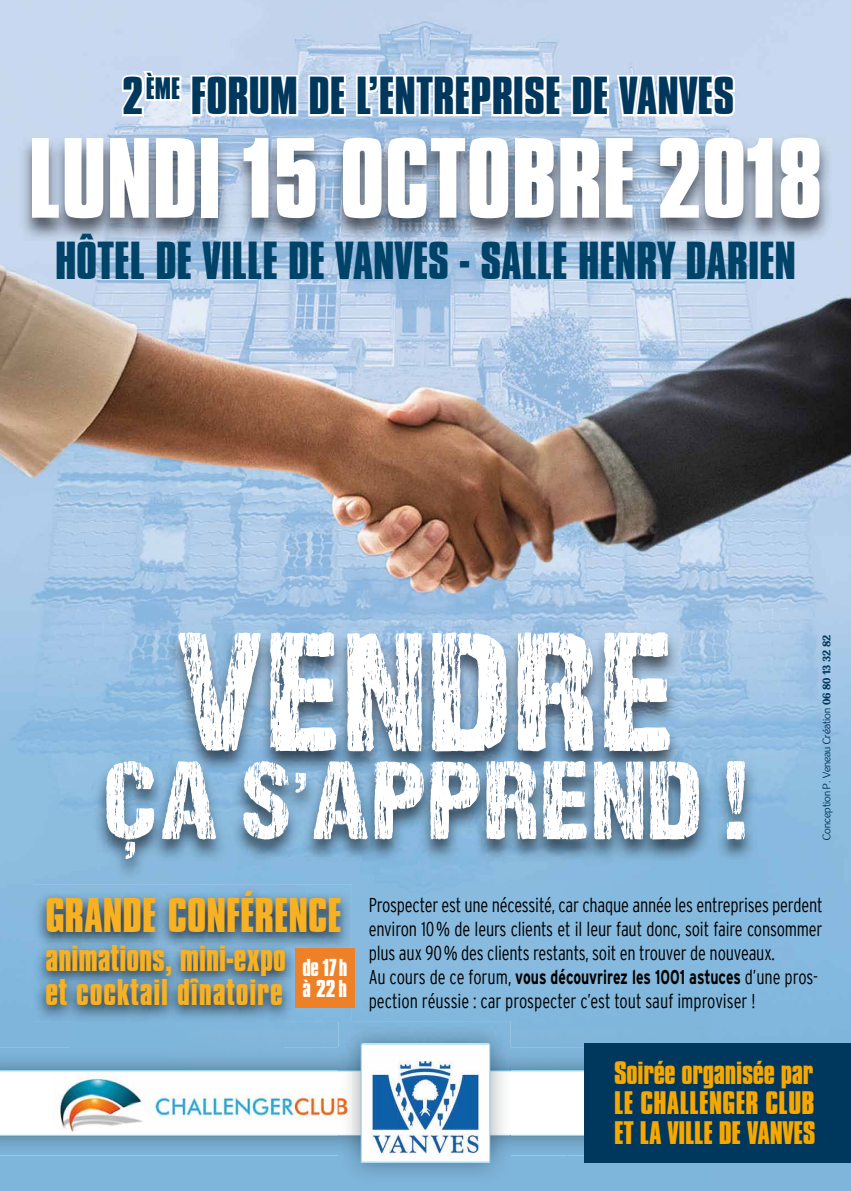
<style>
.page{position:relative;width:851px;height:1191px;background:#fff}
.page>*{position:absolute;margin:0;border:0;box-sizing:border-box;transform-origin:0 0}
.t1{font:900 170px "DCC Sharp Distress";letter-spacing:.03em;color:#fff}
.t2{font:900 112px "DCC Sharp Distress";letter-spacing:.03em;color:#fff}
.t3{font:700 98px "Compacta BT";color:#fff}
.t4{font:700 46px "Compacta BT";letter-spacing:-.005em;color:#004368}
.t5{font:700 46px "Compacta BT";color:#00375c}
.t6{font:700 42px "Compacta BT";color:#f8b122}
.t7{font:700 32px/34px "Compacta BT";letter-spacing:.025em;color:#f8b122}
.t8{font:700 28px/30px "Compacta BT";letter-spacing:-.01em;color:#f7a800;text-align:justify}
.t9{font:700 21px/21px "Compacta BT";color:#fff}
.t10{font:300 condensed 20px/24px "Interstate";letter-spacing:-.01em;color:#000;scale:.92 1}
.t11{font:11px "inglobal";color:#00375c;scale:.92 1}
.s1{font-weight:700}
.s2{font-weight:700;font-stretch:normal}
</style>
<div class="page">
<img style="left:0;top:0;width:850px;height:139px">
<img style="left:0;top:139px;width:70px;height:908px">
<img style="left:781px;top:139px;width:69px;height:1052px">
<img style="left:70px;top:241px;width:711px;height:389px">
<img style="left:710px;top:630px;width:71px;height:561px">
<div style="left:284px;top:910px;width:426px;height:137px;background:#85b9dd"></div>
<div style="left:568px;top:1155px;width:142px;height:36px;background:#7eb5da"></div>
<img style="left:0;top:1047px;width:584px;height:108px">
<svg style="left:0;top:1070px;width:584px;height:65px"></svg>
<img style="left:338px;top:1021px;width:172px;height:49px">
<img style="left:338px;top:1070px;width:172px;height:112px">
<img style="left:362px;top:1045px;width:126px;height:115px">
<div style="left:360px;top:1043px;width:130px;height:119px;border:1px solid #84d0f0"></div>
<div style="left:584px;top:1043px;width:266px;height:119px;background:#00375c"></div>
<svg style="left:118px;top:29px;width:182px;height:95px"></svg>
<svg style="left:306px;top:72px;width:42px;height:46px"></svg>
<svg style="left:354px;top:59px;width:209px;height:75px"></svg>
<svg style="left:569px;top:59px;width:168px;height:75px"></svg>
<img style="left:93px;top:630px;width:663px;height:250px">
<img style="left:19px;top:134px;width:812px;height:107px">
<img style="left:33px;top:884px;width:319px;height:138px">
<svg style="left:338px;top:1021px;width:14px;height:1px"></svg>
<div style="left:295px;top:948px;width:59px;height:60px;background:#ee8027"></div>
<h3 class="t5" style="left:122px;top:68px;width:613px">2<sup>ÈME</sup> FORUM DE L’ENTREPRISE DE VANVES</h3>
<h3 class="t3" style="left:28px;top:119px;width:795px">LUNDI 15 OCTOBRE 2018</h3>
<h3 class="t4" style="left:55px;top:232px;width:742px">HÔTEL DE VILLE DE VANVES - SALLE HENRY DARIEN</h3>
<h1 class="t1" style="left:177px;top:597px;width:498px">VENDRE</h1>
<h2 class="t2" style="left:105px;top:738px;width:643px">ÇA S’APPREND !</h2>
<p class="t11" style="left:820px;top:840px;width:225px;rotate:-90deg">Conception P. Veneau Création <span class="s1">06 80 13 32 82</span></p>
<h3 class="t6" style="left:45px;top:890px;width:298px">GRANDE CONFÉRENCE</h3>
<h3 class="t7" style="left:45px;top:941px;width:242px">animations, mini-expo et cocktail dînatoire</h3>
<p class="t9" style="left:302px;top:957px;width:47px">de 17 h à 22 h</p>
<p class="t10" style="left:368px;top:893px;width:494px">Prospecter est une nécessité, car chaque année les entreprises perdent environ 10 % de leurs clients et il leur faut donc, soit faire consommer plus aux 90 % des clients restants, soit en trouver de nouveaux.<br>Au cours de ce forum, <span class="s2">vous découvrirez les 1001 astuces</span> d’une pros&shy;pection réussie : car prospecter c’est tout sauf improviser !</p>
<h3 class="t8" style="left:614px;top:1057px;width:203px">Soirée organisée par LE CHALLENGER CLUB ET LA VILLE DE VANVES</h3>
</div>
